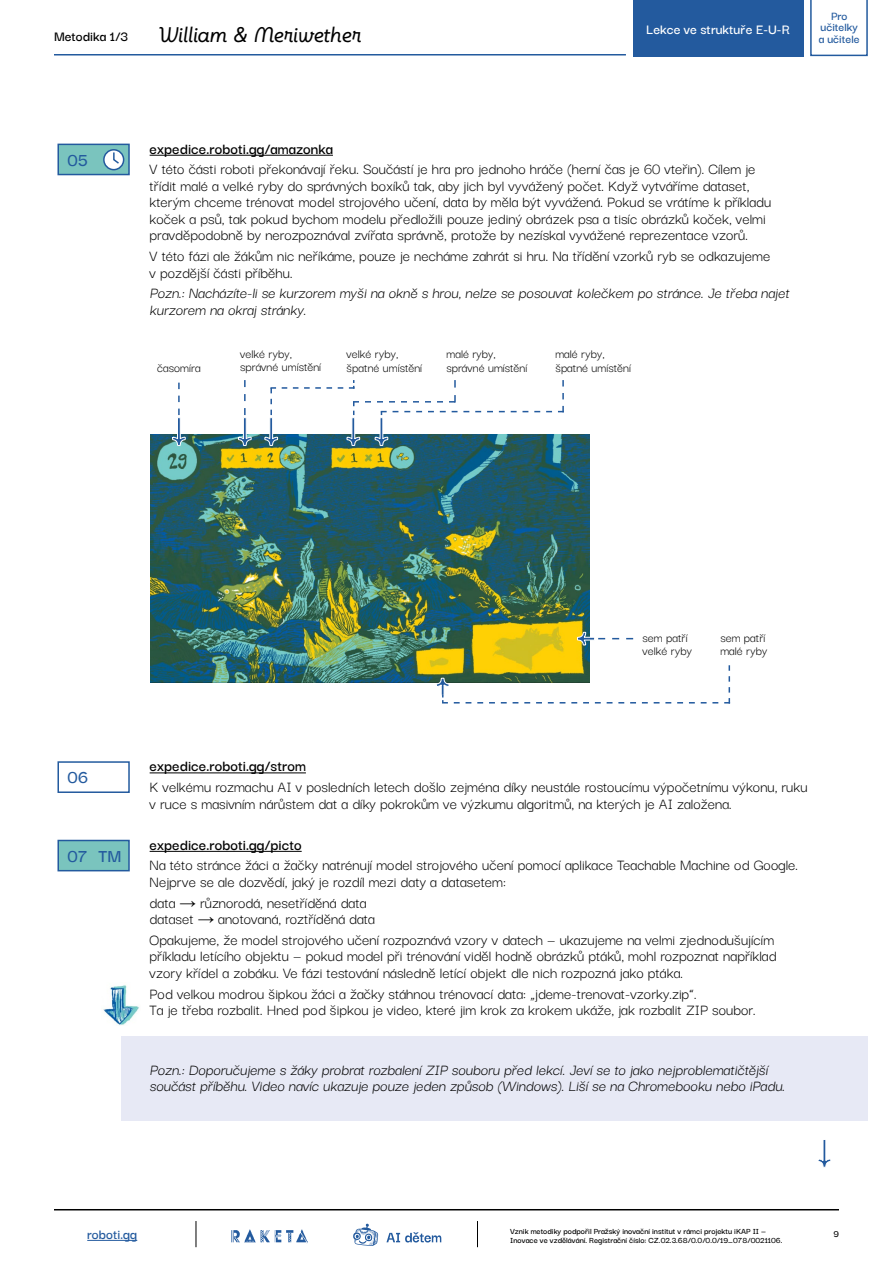
<style>
.page{position:relative;width:893px;height:1263px;background:#fff}
.page>*{position:absolute;margin:0;border:0;box-sizing:border-box;transform-origin:0 0}
.t1{font:21px "Integrascript";color:#000}
.t2{font:600 19.5px "Darker Grotesque";color:#235a9e}
.t3{font:16.5px/16.5px "Darker Grotesque";color:#000}
.t4{font:600 16.5px "Darker Grotesque";color:#000}
.t5{font:600 15px "Darker Grotesque";color:#fff}
.t6{font:600 15px "Darker Grotesque";color:#000}
.t7{font:600 15px "Darker Grotesque";color:#235a9e}
.t8{font:13.5px/13.5px "Darker Grotesque";color:#000}
.t9{font:600 12.9px/11.4px "Darker Grotesque";color:#235a9e;text-align:center}
.t10{font:600 10.5px "Darker Grotesque";color:#000}
.t11{font:600 9px/9px "Darker Grotesque";color:#000}
.s1{font-family:"Arial"}
</style>
<div class="page">
<hr style="left:54px;top:1209px;width:785px;height:1px;background:#000">
<hr style="left:54px;top:54px;width:572px;height:2px;background:#235a9e">
<hr style="left:87px;top:1240px;width:50px;height:1px;background:#235a9e">
<svg style="left:196px;top:1221px;width:1px;height:26px"></svg>
<svg style="left:477px;top:1221px;width:1px;height:26px"></svg>
<div style="left:633px;top:0;width:170px;height:56px;background:#235a9e"></div>
<svg style="left:810px;top:0;width:58px;height:56px"></svg>
<img style="left:232px;top:1230px;width:76px;height:13px">
<svg style="left:386px;top:1232px;width:55px;height:10px"></svg>
<svg style="left:353px;top:1224px;width:25px;height:22px"></svg>
<hr style="left:150px;top:155px;width:183px;height:1px;background:#000">
<div style="left:58px;top:144px;width:71px;height:31px;background:#7ac4be"></div>
<div style="left:57px;top:144px;width:73px;height:31px;border:2px solid #235a9e"></div>
<div style="left:104px;top:150px;width:20px;height:20px;background:#fff;border-radius:50%"></div>
<div style="left:103px;top:149px;width:21px;height:21px;border:2px solid #235a9e;border-radius:50%"></div>
<svg style="left:112px;top:151px;width:9px;height:14px"></svg>
<img style="left:150px;top:435px;width:440px;height:247px">
<svg style="left:818px;top:1140px;width:13px;height:28px"></svg>
<svg style="left:172px;top:383px;width:14px;height:63px"></svg>
<svg style="left:238px;top:380px;width:14px;height:66px"></svg>
<svg style="left:436px;top:665px;width:294px;height:38px"></svg>
<svg style="left:264px;top:380px;width:300px;height:66px"></svg>
<svg style="left:577px;top:631px;width:56px;height:15px"></svg>
<hr style="left:150px;top:772px;width:156px;height:1px;background:#000">
<div style="left:57px;top:761px;width:73px;height:32px;border:2px solid #235a9e"></div>
<hr style="left:150px;top:851px;width:152px;height:1px;background:#000">
<div style="left:58px;top:840px;width:71px;height:31px;background:#7ac4be"></div>
<div style="left:57px;top:840px;width:73px;height:31px;border:2px solid #235a9e"></div>
<div style="left:121px;top:1037px;width:746px;height:84px;background:#e7e9f5"></div>
<img style="left:103px;top:985px;width:36px;height:40px">
<p class="t6" style="left:54px;top:25px;width:76px">Metodika 1/3</p>
<p class="t1" style="left:158px;top:21px;width:205px">William &amp; Meriwether</p>
<p class="t5" style="left:646px;top:18px;width:145px">Lekce ve struktuře E-U-R</p>
<p class="t9" style="left:819px;top:9px;width:42px">Pro učitelky a učitele</p>
<p class="t2" style="left:67px;top:145px;width:22px">05</p>
<p class="t4" style="left:150px;top:136px;width:185px">expedice.roboti.gg/amazonka</p>
<p class="t3" style="left:150px;top:160px;width:623px">V této části roboti překonávají řeku. Součástí je hra pro jednoho hráče (herní čas je 60 vteřin). Cílem je třídit malé a velké ryby do správných boxíků tak, aby jich byl vyvážený počet. Když vytváříme dataset, kterým chceme trénovat model strojového učení, data by měla být vyvážená. Pokud se vrátíme k příkladu koček a psů, tak pokud bychom modelu předložili pouze jediný obrázek psa a tisíc obrázků koček, velmi pravděpodobně by nerozpoznával zvířata správně, protože by nezískal vyvážené reprezentace vzorů.</p>
<p class="t3" style="left:150px;top:247px;width:622px">V této fázi ale žákům nic neříkáme, pouze je necháme zahrát si hru. Na třídění vzorků ryb se odkazujeme v pozdější části příběhu.</p>
<p class="t3" style="left:150px;top:284px;width:644px">Pozn.:Nacházíte-lise kurzorem myšina okně s hrou,nelze se posouvatkolečkem po stránce.Je třeba najet kurzorem na okrajstránky.</p>
<p class="t8" style="left:157px;top:360px;width:45px">časomíra</p>
<p class="t8" style="left:240px;top:346px;width:83px">velké ryby, správné umístění</p>
<p class="t8" style="left:347px;top:346px;width:77px">velké ryby, špatné umístění</p>
<p class="t8" style="left:446px;top:346px;width:83px">malé ryby, správné umístění</p>
<p class="t8" style="left:555px;top:346px;width:77px">malé ryby, špatné umístění</p>
<p class="t8" style="left:643px;top:630px;width:51px">sem patří velké ryby</p>
<p class="t8" style="left:720px;top:630px;width:48px">sem patří malé ryby</p>
<p class="t2" style="left:67px;top:763px;width:22px">06</p>
<p class="t2" style="left:67px;top:841px;width:21px">07</p>
<p class="t2" style="left:99px;top:841px;width:24px">TM</p>
<p class="t4" style="left:150px;top:754px;width:158px">expedice.roboti.gg/strom</p>
<p class="t3" style="left:150px;top:777px;width:659px">K velkému rozmachu AI v posledních letech došlo zejména díky neustále rostoucímu výpočetnímu výkonu, ruku v ruce s masivním nárůstem dat a díky pokrokům ve výzkumu algoritmů, na kterých je AI založena.</p>
<p class="t4" style="left:150px;top:832px;width:154px">expedice.roboti.gg/picto</p>
<p class="t3" style="left:150px;top:856px;width:650px">Na této stránce žáci a žačky natrénují model strojového učení pomocí aplikace Teachable Machine od Google.<br>Nejprve se ale dozvědí, jaký je rozdíl mezi daty a datasetem:</p>
<p class="t3" style="left:150px;top:893px;width:227px">data <span class="s1">→</span> různorodá, nesetříděná data dataset <span class="s1">→</span> anotovaná, roztříděná data</p>
<p class="t3" style="left:150px;top:930px;width:628px">Opakujeme, že model strojového učení rozpoznává vzory v datech — ukazujeme na velmi zjednodušujícím příkladu letícího objektu — pokud model při trénování viděl hodně obrázků ptáků, mohl rozpoznat například vzory křídel a zobáku. Ve fázi testování následně letící objekt dle nich rozpozná jako ptáka.</p>
<p class="t3" style="left:150px;top:984px;width:608px">Pod velkou modrou šipkou žáci a žačky stáhnou trénovací data: „jdeme-trenovat-vzorky.zip”.<br>Ta je třeba rozbalit. Hned pod šipkou je video, které jim krok za krokem ukáže, jak rozbalit ZIP soubor.</p>
<p class="t3" style="left:150px;top:1060px;width:640px">Pozn.:Doporučujeme s žáky probratrozbaleníZIP souboru před lekcí.Jevíse to jako nejproblematičtější součástpříběhu.Video navíc ukazuje pouze jeden způsob (Windows).Lišíse na Chromebooku nebo iPadu.</p>
<p class="t7" style="left:87px;top:1223px;width:52px">roboti.gg</p>
<p class="t11" style="left:510px;top:1226px;width:274px">Vznik metodiky podpořil Pražský inovační institut v rámci projektu iKAP II —<br>Inovace ve vzdělávání. Registrační číslo: CZ.02.3.68/0.0/0.0/19_078/0021106.</p>
<p class="t10" style="left:833px;top:1226px;width:7px">9</p>
</div>
